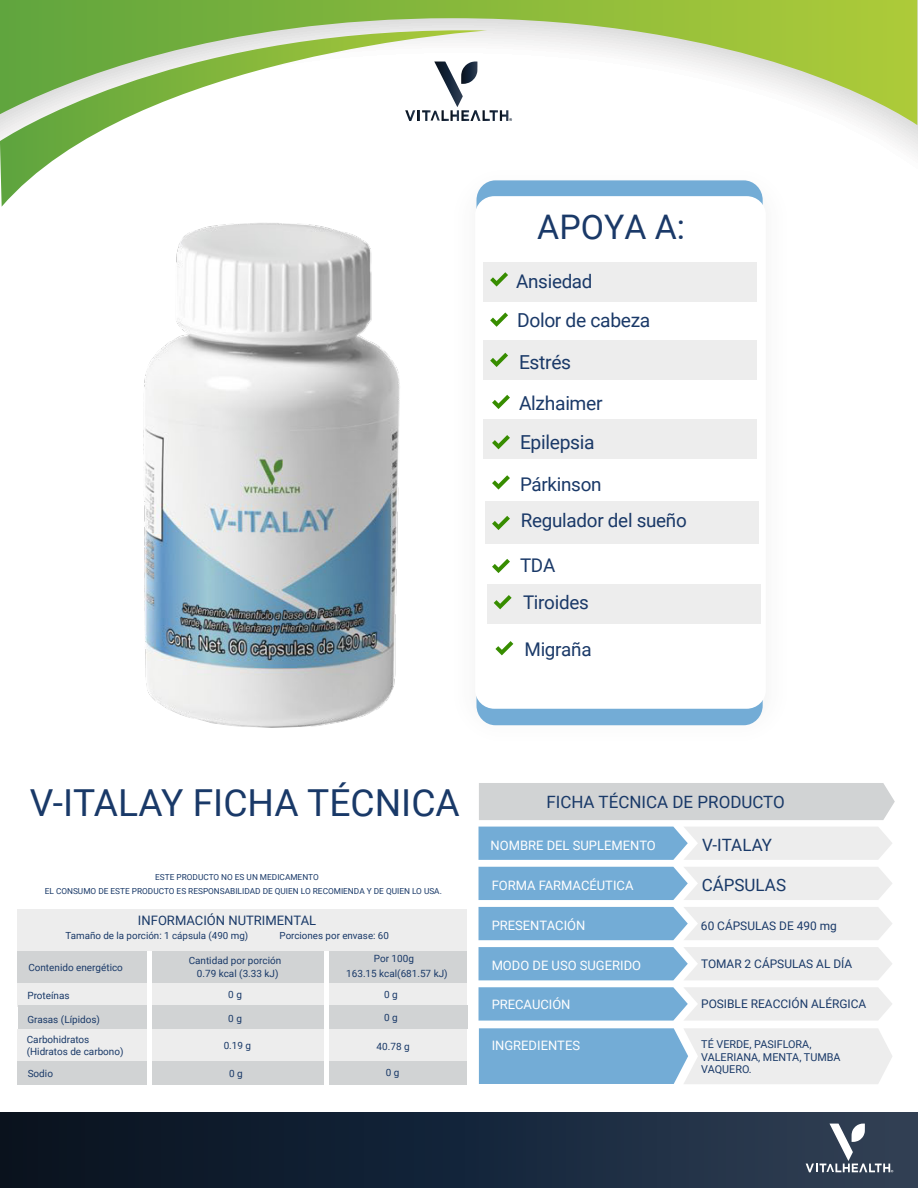
<style>
.page{position:relative;width:918px;height:1188px;background:#fff}
.page>*{position:absolute;margin:0;border:0;box-sizing:border-box;transform-origin:0 0}
.t1{font:37.2px "Roboto";color:#193968}
.t2{font:33.9px "Roboto";color:#1a3968}
.t3{font:19.2px/40.7px "Roboto";letter-spacing:-.02em;color:#1a3968}
.t4{font:18.9px/37.5px "Roboto";letter-spacing:-.015em;color:#1a3968}
.t5{font:16.95px "Roboto";color:#193968}
.t6{font:13.05px "Roboto";color:#193968}
.t7{font:12.9px "Roboto";color:#fff}
.t8{font:12px "Roboto";color:#193968}
.t9{font:11.85px "Roboto";color:#193968}
.t10{font:10.8px/12.9px "Roboto";color:#193968}
.t11{font:9.9px/21.1px "Roboto";color:#193968}
.t12{font:9.75px "Roboto";color:#193968}
.t13{font:8.25px/14.4px "Roboto";color:#193968}
</style>
<div class="page">
<svg style="left:0;top:0;width:917px;height:125px"></svg>
<svg style="left:0;top:30px;width:487px;height:177px"></svg>
<div style="left:0;top:1112px;width:918px;height:76px;background:linear-gradient(to right,#030f1e,#2e3f56)"></div>
<svg style="left:405px;top:61px;width:107px;height:60px"></svg>
<svg style="left:806px;top:1124px;width:87px;height:48px;background:#556171"></svg>
<svg style="left:479px;top:827px;width:413px;height:33px;background:#b2cee2"></svg>
<svg style="left:479px;top:867px;width:413px;height:33px;background:#b2cde2"></svg>
<svg style="left:479px;top:907px;width:413px;height:33px;background:#b2cde2"></svg>
<svg style="left:479px;top:947px;width:413px;height:33px;background:#b2cee2"></svg>
<svg style="left:479px;top:987px;width:413px;height:34px;background:#b3cee3"></svg>
<div style="left:479px;top:783px;width:416px;height:37px;background:#d1d3d4"></div>
<svg style="left:479px;top:1028px;width:413px;height:56px;background:#b2cee2"></svg>
<svg style="left:450px;top:166px;width:313px;height:560px"></svg>
<div style="left:477px;top:180px;width:286px;height:545px;background:#73acd6;border-radius:19px"></div>
<div style="left:475px;top:196px;width:291px;height:513px;background:#fff;border-radius:19px"></div>
<div style="left:484px;top:262px;width:273px;height:40px;background:#ededed"></div>
<div style="left:484px;top:419px;width:273px;height:40px;background:#ededed"></div>
<div style="left:484px;top:341px;width:273px;height:39px;background:#ededed"></div>
<div style="left:486px;top:501px;width:273px;height:43px;background:#ededed"></div>
<div style="left:487px;top:585px;width:273px;height:39px;background:#ededed"></div>
<svg style="left:490px;top:272px;width:18px;height:15px"></svg>
<svg style="left:490px;top:313px;width:18px;height:14px"></svg>
<svg style="left:490px;top:353px;width:18px;height:14px"></svg>
<svg style="left:492px;top:395px;width:18px;height:14px"></svg>
<svg style="left:492px;top:435px;width:18px;height:14px"></svg>
<svg style="left:492px;top:475px;width:18px;height:15px"></svg>
<svg style="left:492px;top:516px;width:18px;height:14px"></svg>
<svg style="left:492px;top:559px;width:18px;height:14px"></svg>
<svg style="left:494px;top:595px;width:18px;height:14px"></svg>
<div style="left:18px;top:909px;width:449px;height:42px;background:#ededed"></div>
<div style="left:18px;top:951px;width:449px;height:33px;background:#d1d3d4"></div>
<div style="left:18px;top:983px;width:449px;height:24px;background:#ededed"></div>
<div style="left:18px;top:1006px;width:450px;height:23px;background:#d1d3d4"></div>
<div style="left:18px;top:1029px;width:449px;height:34px;background:#ededed"></div>
<div style="left:18px;top:1061px;width:449px;height:24px;background:#d1d3d4"></div>
<hr style="left:147px;top:952px;width:4px;height:139px;background:#fff">
<hr style="left:324px;top:952px;width:4px;height:139px;background:#fff">
<img style="left:143px;top:223px;width:257px;height:505px">
<svg style="left:495px;top:641px;width:18px;height:14px"></svg>
<h2 class="t2" style="left:537px;top:203px;width:149px">APOYA A:</h2>
<h3 class="t4" style="left:516px;top:261px;width:78px">Ansiedad</h3>
<h3 class="t3" style="left:517px;top:299px;width:135px">Dolor de cabeza<br>Estrés<br>Alzhaimer<br>Epilepsia</h3>
<h3 class="t4" style="left:520px;top:465px;width:83px">Párkinson</h3>
<h3 class="t4" style="left:521px;top:501px;width:168px">Regulador del sueño</h3>
<h3 class="t4" style="left:520px;top:546px;width:70px">TDA<br>Tiroides</h3>
<h3 class="t4" style="left:525px;top:630px;width:69px">Migraña</h3>
<h1 class="t1" style="left:30px;top:776px;width:432px">V-ITALAY FICHA TÉCNICA</h1>
<h3 class="t5" style="left:546px;top:790px;width:240px">FICHA TÉCNICA DE PRODUCTO</h3>
<h3 class="t7" style="left:491px;top:836px;width:167px">NOMBRE DEL SUPLEMENTO</h3>
<h3 class="t5" style="left:702px;top:833px;width:72px">V-ITALAY</h3>
<h3 class="t7" style="left:492px;top:876px;width:143px">FORMA FARMACÉUTICA</h3>
<h3 class="t7" style="left:492px;top:916px;width:95px">PRESENTACIÓN</h3>
<h3 class="t7" style="left:492px;top:956px;width:151px">MODO DE USO SUGERIDO</h3>
<h3 class="t7" style="left:492px;top:995px;width:80px">PRECAUCIÓN</h3>
<h3 class="t7" style="left:492px;top:1036px;width:90px">INGREDIENTES</h3>
<p class="t13" style="left:45px;top:870px;width:399px;text-indent:110px">ESTE PRODUCTO NO ES UN MEDICAMENTO<br>EL CONSUMO DE ESTE PRODUCTO ES RESPONSABILIDAD DE QUIEN LO RECOMIENDA Y DE QUIEN LO USA.</p>
<p class="t12" style="left:280px;top:929px;width:111px">Porciones por envase: 60</p>
<p class="t11" style="left:28px;top:957px;width:96px">Contenido energético</p>
<p class="t11" style="left:27px;top:984px;width:44px">Proteínas</p>
<p class="t11" style="left:27px;top:1009px;width:75px;line-height:20.2px">Grasas (Lípidos)<br>Carbohidratos</p>
<p class="t11" style="left:27px;top:1041px;width:98px">(Hidratos de carbono)</p>
<p class="t11" style="left:28px;top:1062px;width:27px">Sodio</p>
<h3 class="t5" style="left:702px;top:873px;width:86px">CÁPSULAS</h3>
<p class="t9" style="left:701px;top:917px;width:137px">60 CÁPSULAS DE 490 mg</p>
<p class="t9" style="left:701px;top:956px;width:153px">TOMAR 2 CÁPSULAS AL DÍA</p>
<p class="t8" style="left:701px;top:995px;width:167px">POSIBLE REACCIÓN ALÉRGICA</p>
<p class="t10" style="left:701px;top:1037px;width:141px">TÉ VERDE, PASIFLORA,<br>VALERIANA, MENTA, TUMBA<br>VAQUERO.</p>
<h3 class="t6" style="left:138px;top:911px;width:180px">INFORMACIÓN NUTRIMENTAL</h3>
<p class="t12" style="left:66px;top:929px;width:184px">Tamaño de la porción: 1 cápsula (490 mg)</p>
<p class="t11" style="left:189px;top:949px;width:94px">Cantidad por porción</p>
<p class="t11" style="left:374px;top:947px;width:42px">Por 100g</p>
<p class="t11" style="left:197px;top:962px;width:83px;text-align:center">0.79 kcal (3.33 kJ)<br>0 g</p>
<p class="t11" style="left:228px;top:1007px;width:15px">0 g</p>
<p class="t11" style="left:224px;top:1035px;width:29px">0.19 g</p>
<p class="t11" style="left:229px;top:1063px;width:15px">0 g</p>
<p class="t11" style="left:384px;top:962px;width:65px;text-indent:-38px">163.15 kcal(681.57 kJ)<br>0 g</p>
<p class="t11" style="left:384px;top:1006px;width:15px">0 g</p>
<p class="t11" style="left:377px;top:1036px;width:35px">40.78 g</p>
<p class="t11" style="left:386px;top:1062px;width:15px">0 g</p>
</div>
